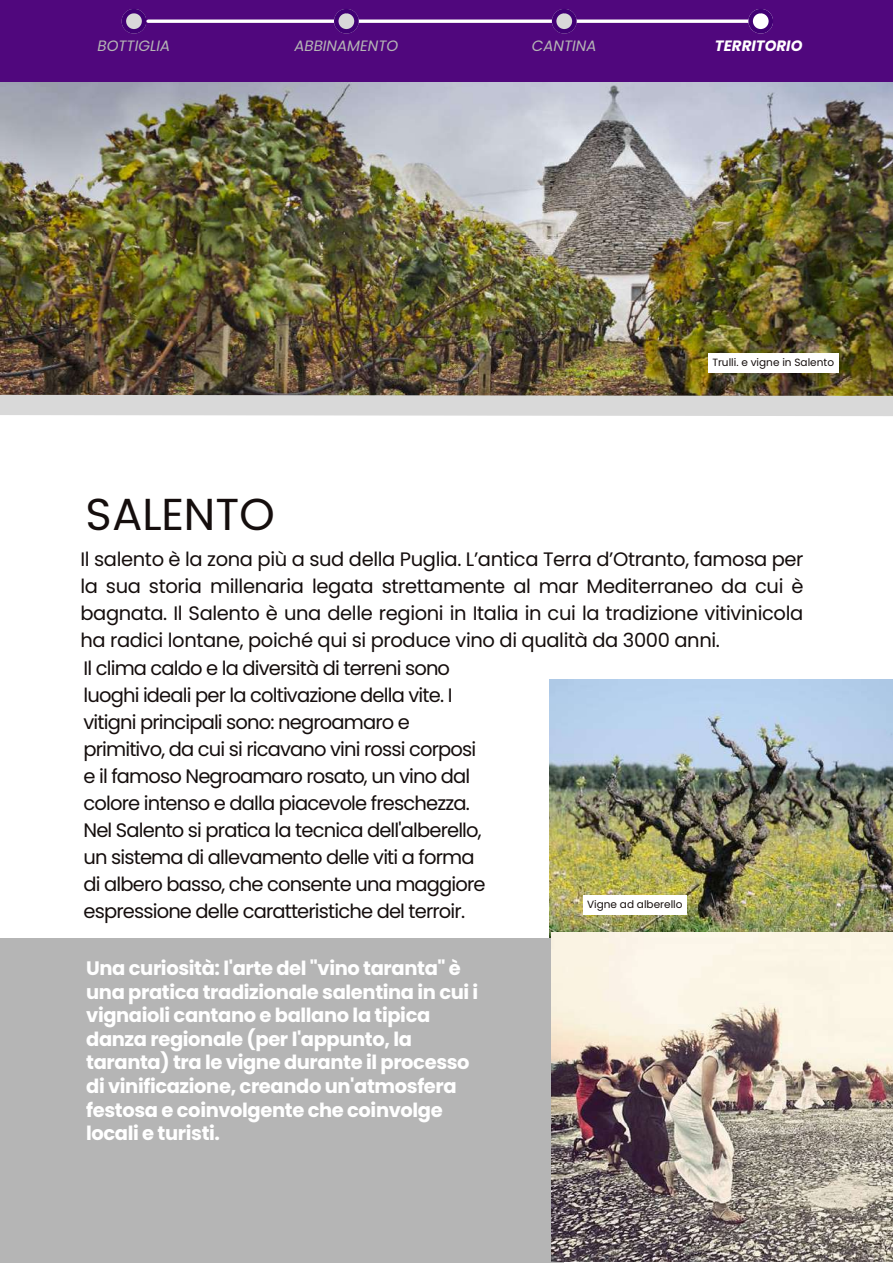
<style>
.page{position:relative;width:893px;height:1264px;background:#fff}
.page>*{position:absolute;margin:0;border:0;box-sizing:border-box;transform-origin:0 0}
.t1{font:45px "Poppins";letter-spacing:-.005em;color:#150e0d}
.t2{font:19.5px/27px "Poppins";letter-spacing:-.045em;color:#150e0d;text-align:justify}
.t3{font:700 19.5px/23.5px "Poppins";letter-spacing:-.02em;color:#fff}
.t4{font:italic 15px "Poppins";color:#b5b5b5}
.t5{font:italic 700 15px "Poppins";color:#fff}
.t6{font:10.5px "Poppins";color:#150e0d}
</style>
<div class="page">
<img style="left:549px;top:679px;width:343px;height:259px">
<div style="left:0;top:938px;width:564px;height:324px;background:#b5b5b5"></div>
<img style="left:551px;top:932px;width:341px;height:329px">
<img style="left:0;top:82px;width:892px;height:302px">
<div style="left:0;top:0;width:892px;height:82px;background:#50077d"></div>
<svg style="left:122px;top:9px;width:24px;height:25px"></svg>
<hr style="left:148px;top:20px;width:610px;height:3px;background:#fff">
<svg style="left:334px;top:9px;width:25px;height:25px"></svg>
<svg style="left:552px;top:9px;width:24px;height:25px"></svg>
<svg style="left:748px;top:9px;width:25px;height:25px"></svg>
<img style="left:0;top:384px;width:892px;height:32px">
<div style="left:708px;top:353px;width:130px;height:19px;background:#fff"></div>
<div style="left:583px;top:895px;width:103px;height:19px;background:#fff"></div>
<p class="t4" style="left:97px;top:35px;width:74px">BOTTIGLIA</p>
<p class="t4" style="left:294px;top:35px;width:105px">ABBINAMENTO</p>
<p class="t4" style="left:532px;top:35px;width:66px">CANTINA</p>
<p class="t5" style="left:715px;top:35px;width:89px">TERRITORIO</p>
<h1 class="t1" style="left:85px;top:488px;width:190px">SALENTO</h1>
<p class="t6" style="left:712px;top:355px;width:123px">Trulli. e vigne in Salento</p>
<p class="t2" style="left:80px;top:545px;width:724px">Il salento è la zona più a sud della Puglia. L’antica Terra d’Otranto, famosa per la sua storia millenaria legata strettamente al mar Mediterraneo da cui è bagnata. Il Salento è una delle regioni in Italia in cui la tradizione vitivinicola ha radici lontane, poiché qui si produce vino di qualità da 3000 anni.</p>
<p class="t2" style="left:83px;top:655px;width:403px;text-align:left">Il clima caldo e la diversità di terreni sono luoghi ideali per la coltivazione della vite. I vitigni principali sono: negroamaro e primitivo, da cui si ricavano vini rossi corposi e il famoso Negroamaro rosato, un vino dal colore intenso e dalla piacevole freschezza.<br>Nel Salento si pratica la tecnica dell'alberello, un sistema di allevamento delle viti a forma di albero basso, che consente una maggiore espressione delle caratteristiche del terroir.</p>
<p class="t3" style="left:86px;top:956px;width:393px">Una curiosità: l'arte del "vino taranta" è una pratica tradizionale salentina in cui i vignaioli cantano e ballano la tipica danza regionale (per l'appunto, la taranta) tra le vigne durante il processo di vinificazione, creando un'atmosfera festosa e coinvolgente che coinvolge locali e turisti.</p>
<p class="t6" style="left:587px;top:897px;width:97px">Vigne ad alberello</p>
</div>
